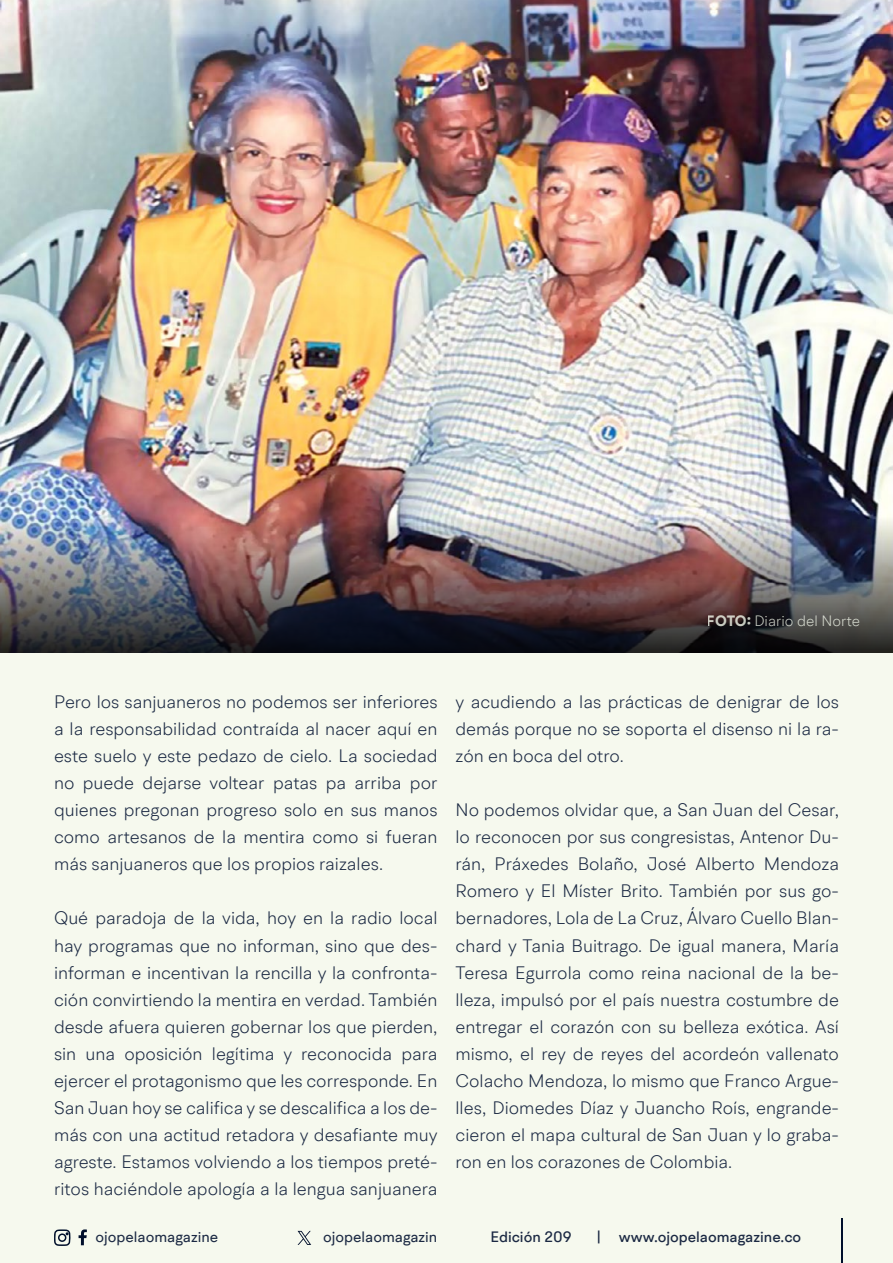
<style>
.page{position:relative;width:893px;height:1263px;background:#f6f9ee}
.page>*{position:absolute;margin:0;border:0;box-sizing:border-box;transform-origin:0 0}
.t1{font:300 18px/27px "BR Hendrix";color:#1b2943;text-align:justify}
.t2{font:500 15px "BR Hendrix";color:#1b2943}
.t3{font:15px "BR Hendrix";color:#1b2943}
.t4{font:300 15px "BR Hendrix";color:#f5faed}
.s1{font-weight:700}
</style>
<div class="page">
<svg style="left:79px;top:1229px;width:8px;height:16px"></svg>
<svg style="left:54px;top:1229px;width:17px;height:17px"></svg>
<hr style="left:841px;top:1219px;width:1px;height:44px;background:#000f2b">
<svg style="left:298px;top:1231px;width:13px;height:14px"></svg>
<img style="left:0;top:0;width:893px;height:516px">
<img style="left:0;top:516px;width:893px;height:136px">
<p class="t4" style="left:707px;top:612px;width:155px"><span class="s1">FOTO:</span> Diario del Norte</p>
<p class="t1" style="left:54px;top:688px;width:385px">Pero los sanjuaneros no podemos ser inferiores a la responsabilidad contraída al nacer aquí en este suelo y este pedazo de cielo. La sociedad no puede dejarse voltear patas pa arriba por quienes pregonan progreso solo en sus manos como artesanos de la mentira como si fueran más sanjuaneros que los propios raizales.</p>
<p class="t1" style="left:54px;top:904px;width:385px">Qué paradoja de la vida, hoy en la radio local hay programas que no informan, sino que des&shy;informan e incentivan la rencilla y la confronta&shy;ción convirtiendo la mentira en verdad. También desde afuera quieren gobernar los que pierden, sin una oposición legítima y reconocida para ejercer el protagonismo que les corresponde. En San Juan hoy se califica y se descalifica a los de&shy;más con una actitud retadora y desafiante muy agreste. Estamos volviendo a los tiempos preté&shy;ritos haciéndole apología a la lengua sanjuanera</p>
<p class="t1" style="left:455px;top:688px;width:385px">y acudiendo a las prácticas de denigrar de los demás porque no se soporta el disenso ni la ra&shy;zón en boca del otro.</p>
<p class="t1" style="left:455px;top:796px;width:385px">No podemos olvidar que, a San Juan del Cesar, lo reconocen por sus congresistas, Antenor Du&shy;rán, Práxedes Bolaño, José Alberto Mendoza Romero y El Míster Brito. También por sus go&shy;bernadores, Lola de La Cruz, Álvaro Cuello Blan&shy;chard y Tania Buitrago. De igual manera, María Teresa Egurrola como reina nacional de la be&shy;lleza, impulsó por el país nuestra costumbre de entregar el corazón con su belleza exótica. Así mismo, el rey de reyes del acordeón vallenato Colacho Mendoza, lo mismo que Franco Argue&shy;lles, Diomedes Díaz y Juancho Roís, engrande&shy;cieron el mapa cultural de San Juan y lo graba&shy;ron en los corazones de Colombia.</p>
<p class="t3" style="left:96px;top:1227px;width:124px">ojopelaomagazine</p>
<p class="t3" style="left:323px;top:1227px;width:116px">ojopelaomagazin</p>
<p class="t2" style="left:490px;top:1227px;width:83px">Edición 209</p>
<p class="t2" style="left:596px;top:1227px;width:206px">| www.ojopelaomagazine.co</p>
</div>
